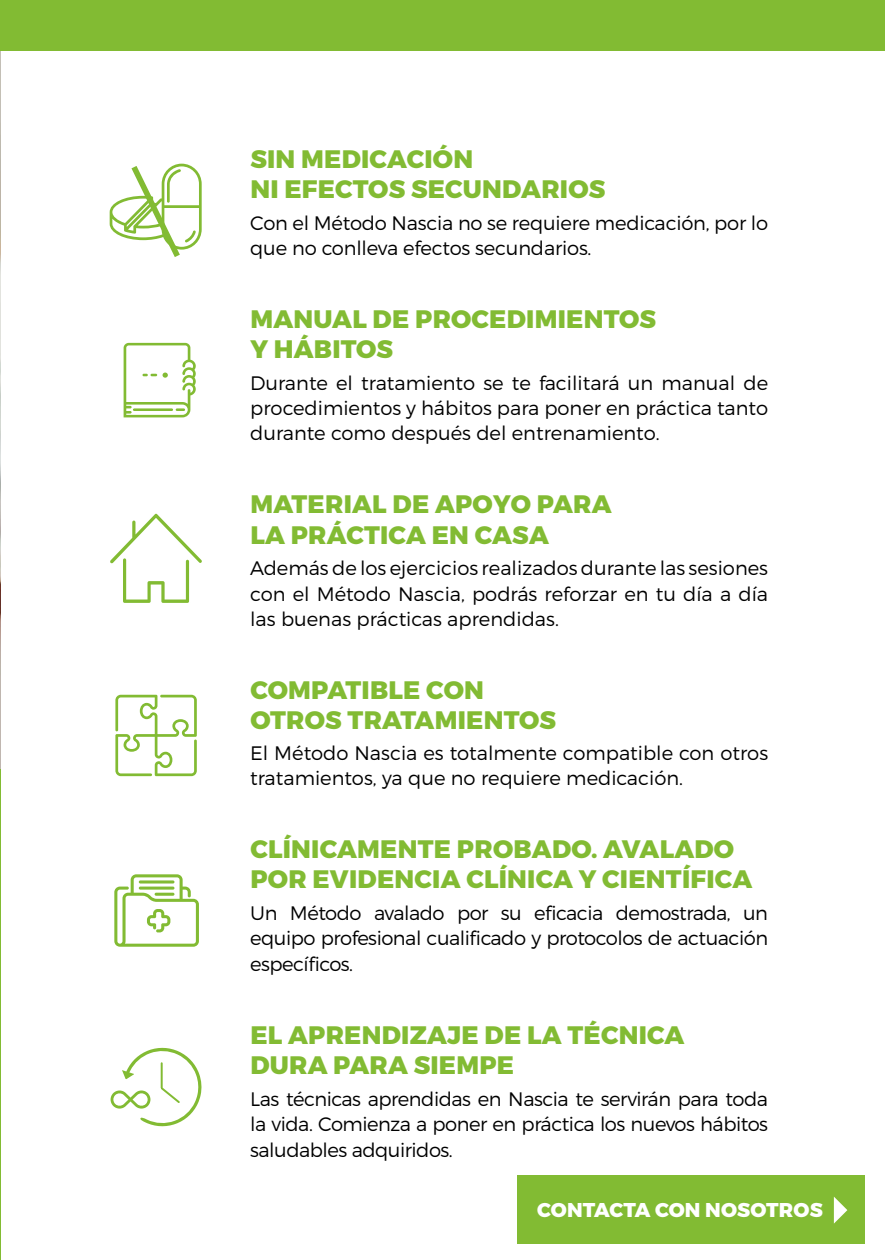
<style>
.page{position:relative;width:885px;height:1260px;background:#fff}
.page>*{position:absolute;margin:0;border:0;box-sizing:border-box;transform-origin:0 0}
.t1{font:800 25.2px/30.3px "Montserrat";letter-spacing:.01em;color:#82bb33}
.t2{font:800 19.95px "Montserrat";letter-spacing:.01em;color:#fff}
.t3{font:300 19.5px/25.2px "Montserrat";letter-spacing:-.01em;color:#000;text-align:justify}
</style>
<div class="page">
<svg style="left:110px;top:163px;width:92px;height:94px"></svg>
<hr style="left:0;top:769px;width:1px;height:491px;background:#82bb33">
<svg style="left:124px;top:343px;width:72px;height:74px"></svg>
<svg style="left:110px;top:513px;width:92px;height:90px"></svg>
<svg style="left:114px;top:874px;width:85px;height:73px"></svg>
<svg style="left:110px;top:1047px;width:92px;height:80px"></svg>
<svg style="left:115px;top:695px;width:82px;height:81px"></svg>
<div style="left:518px;top:1175px;width:348px;height:69px;background:#82bb33"></div>
<svg style="left:834px;top:1197px;width:13px;height:27px"></svg>
<div style="left:0;top:0;width:885px;height:51px;background:#82bb33"></div>
<p class="t1" style="left:250px;top:144px;width:357px">SIN MEDICACIÓN<br>NI EFECTOS SECUNDARIOS</p>
<p class="t3" style="left:250px;top:210px;width:519px">Con el Método Nascia no se requiere medicación, por lo que no conlleva efectos secundarios.</p>
<p class="t1" style="left:250px;top:305px;width:407px">MANUAL DE PROCEDIMIENTOS<br>Y HÁBITOS</p>
<p class="t3" style="left:250px;top:370px;width:519px">Durante el tratamiento se te facilitará un manual de procedimientos y hábitos para poner en práctica tanto durante como después del entrenamiento.</p>
<p class="t1" style="left:250px;top:490px;width:363px">MATERIAL DE APOYO PARA<br>LA PRÁCTICA EN CASA</p>
<p class="t3" style="left:250px;top:556px;width:519px">Además de los ejercicios realizados durante las sesiones con el Método Nascia, podrás reforzar en tu día a día las buenas prácticas aprendidas.</p>
<p class="t1" style="left:250px;top:675px;width:307px">COMPATIBLE CON<br>OTROS TRATAMIENTOS</p>
<p class="t3" style="left:250px;top:740px;width:519px">El Método Nascia es totalmente compatible con otros tratamientos, ya que no requiere medicación.</p>
<p class="t1" style="left:250px;top:834px;width:503px">CLÍNICAMENTE PROBADO. AVALADO<br>POR EVIDENCIA CLÍNICA Y CIENTÍFICA</p>
<p class="t3" style="left:250px;top:900px;width:519px">Un Método avalado por su eficacia demostrada, un equipo profesional cualificado y protocolos de actuación específicos.</p>
<p class="t1" style="left:250px;top:1021px;width:436px">EL APRENDIZAJE DE LA TÉCNICA<br>DURA PARA SIEMPE</p>
<p class="t3" style="left:250px;top:1086px;width:519px">Las técnicas aprendidas en Nascia te servirán para toda la vida. Comienza a poner en práctica los nuevos hábitos saludables adquiridos.</p>
<p class="t2" style="left:537px;top:1198px;width:287px">CONTACTA CON NOSOTROS</p>
</div>
